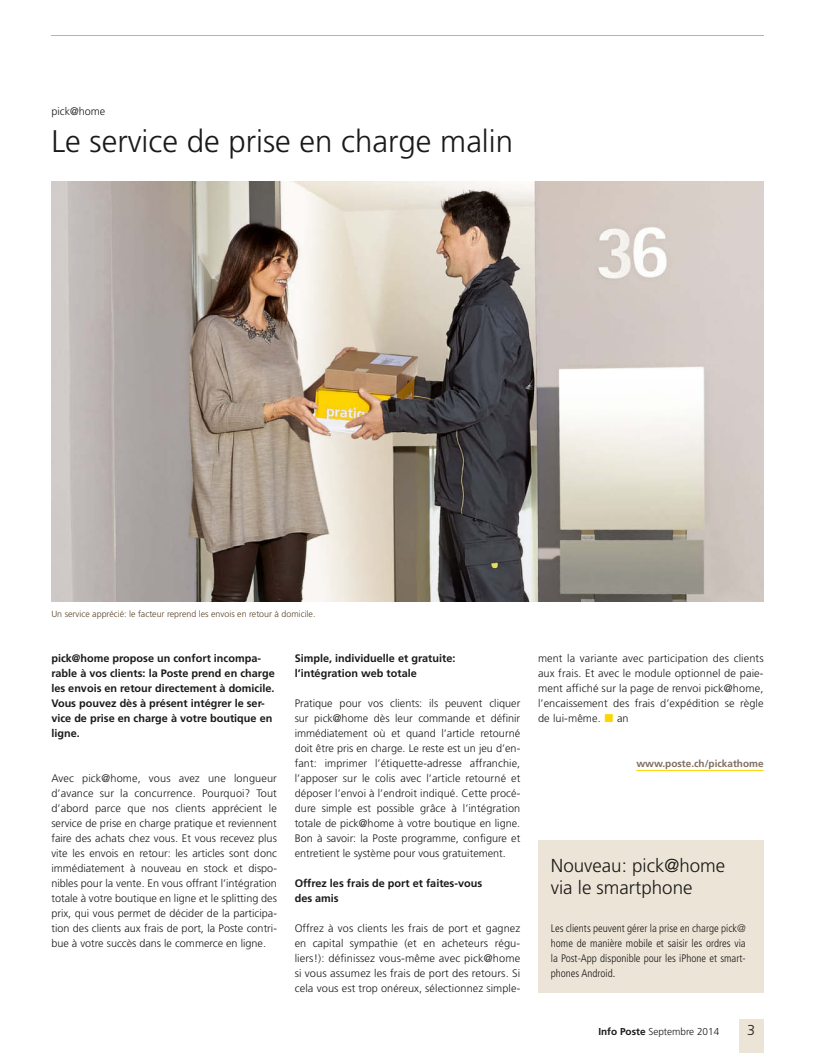
<style>
.page{position:relative;width:815px;height:1053px;background:#fff}
.page>*{position:absolute;margin:0;border:0;box-sizing:border-box;transform-origin:0 0}
.t1{font:300 31.25px "Frutiger LT Std";color:#1a1a18}
.t2{font:300 18.75px/22.5px "Frutiger LT Std";color:#1a1a18}
.t3{font:300 14.38px "Frutiger LT Std";color:#1a1a18}
.t4{font:300 10.88px/15px "Frutiger LT Std";color:#1a1a18;text-align:justify}
.t5{font:700 10.88px/15px "Frutiger LT Std";color:#1a1a18}
.t6{font:300 condensed 10.88px/15px "Frutiger LT Std";color:#1a1a18;text-align:justify}
.t7{font:700 10px "Frutiger LT Std";color:#7f6f5f}
.t8{font:300 10px "Frutiger LT Std";color:#1a1a18}
.t9{font:300 8.88px "Frutiger LT Std";color:#5b4428}
.s1{font-weight:700}
</style>
<div class="page">
<div style="left:739px;top:1019px;width:25px;height:33px;background:#ece4d6"></div>
<hr style="left:51px;top:35px;width:713px;height:1px;background:#bcb1a3">
<hr style="left:636px;top:770px;width:128px;height:1px;background:#ffd400">
<div style="left:538px;top:840px;width:226px;height:152px;background:#ece4d6"></div>
<img style="left:51px;top:181px;width:713px;height:420px">
<h3 class="t4" style="left:51px;top:103px;width:56px">pick@home</h3>
<p class="t1" style="left:51px;top:123px;width:463px">Le service de prise en charge malin</p>
<p class="t9" style="left:51px;top:608px;width:266px">Un service apprécié: le facteur reprend les envois en retour à domicile.</p>
<p class="t5" style="left:51px;top:650px;width:225px">pick@home propose un confort incompa&shy;rable à vos clients: la Poste prend en charge les envois en retour directement à domicile.<br>Vous pouvez dès à présent intégrer le ser&shy;vice de prise en charge à votre boutique en ligne.</p>
<p class="t4" style="left:51px;top:770px;width:227px">Avec pick@home, vous avez une longueur d’avance sur la concurrence. Pourquoi? Tout d’abord parce que nos clients apprécient le service de prise en charge pratique et reviennent faire des achats chez vous. Et vous recevez plus vite les envois en retour: les articles sont donc immédiatement à nouveau en stock et dispo&shy;nibles pour la vente. En vous offrant l’intégration totale à votre boutique en ligne et le splitting des prix, qui vous permet de décider de la participa&shy;tion des clients aux frais de port, la Poste contri&shy;bue à votre succès dans le commerce en ligne.</p>
<p class="t5" style="left:295px;top:650px;width:162px">Simple, individuelle et gratuite: l’intégration web totale</p>
<p class="t4" style="left:295px;top:695px;width:227px">Pratique pour vos clients: ils peuvent cliquer sur pick@home dès leur commande et définir immédiatement où et quand l’article retourné doit être pris en charge. Le reste est un jeu d’en&shy;fant: imprimer l’étiquette-adresse affranchie, l’apposer sur le colis avec l’article retourné et déposer l’envoi à l’endroit indiqué. Cette procé&shy;dure simple est possible grâce à l’intégration totale de pick@home à votre boutique en ligne.<br>Bon à savoir: la Poste programme, configure et entretient le système pour vous gratuitement.</p>
<p class="t5" style="left:295px;top:875px;width:189px">Offrez les frais de port et faites-vous des amis</p>
<p class="t4" style="left:295px;top:920px;width:227px">Offrez à vos clients les frais de port et gagnez en capital sympathie (et en acheteurs régu&shy;liers!): définissez vous-même avec pick@home si vous assumez les frais de port des retours. Si cela vous est trop onéreux, sélectionnez simple-</p>
<p class="t4" style="left:538px;top:650px;width:227px">ment la variante avec participation des clients aux frais. Et avec le module optionnel de paie&shy;ment affiché sur la page de renvoi pick@home, l’encaissement des frais d’expédition se règle de lui-même.</p>
<p class="t4" style="left:617px;top:710px;width:13px">an</p>
<p class="t7" style="left:636px;top:757px;width:129px">www.poste.ch/pickathome</p>
<h3 class="t2" style="left:551px;top:854px;width:176px">Nouveau: pick@home via le smartphone</h3>
<p class="t6" style="left:551px;top:920px;width:196px">Les clients peuvent gérer la prise en charge pick@ home de manière mobile et saisir les ordres via la Post-App disponible pour les iPhone et smart&shy;phones Android.</p>
<p class="t8" style="left:598px;top:1025px;width:122px"><span class="s1">Info Poste</span> Septembre 2014</p>
<h3 class="t3" style="left:747px;top:1022px;width:9px">3</h3>
</div>
